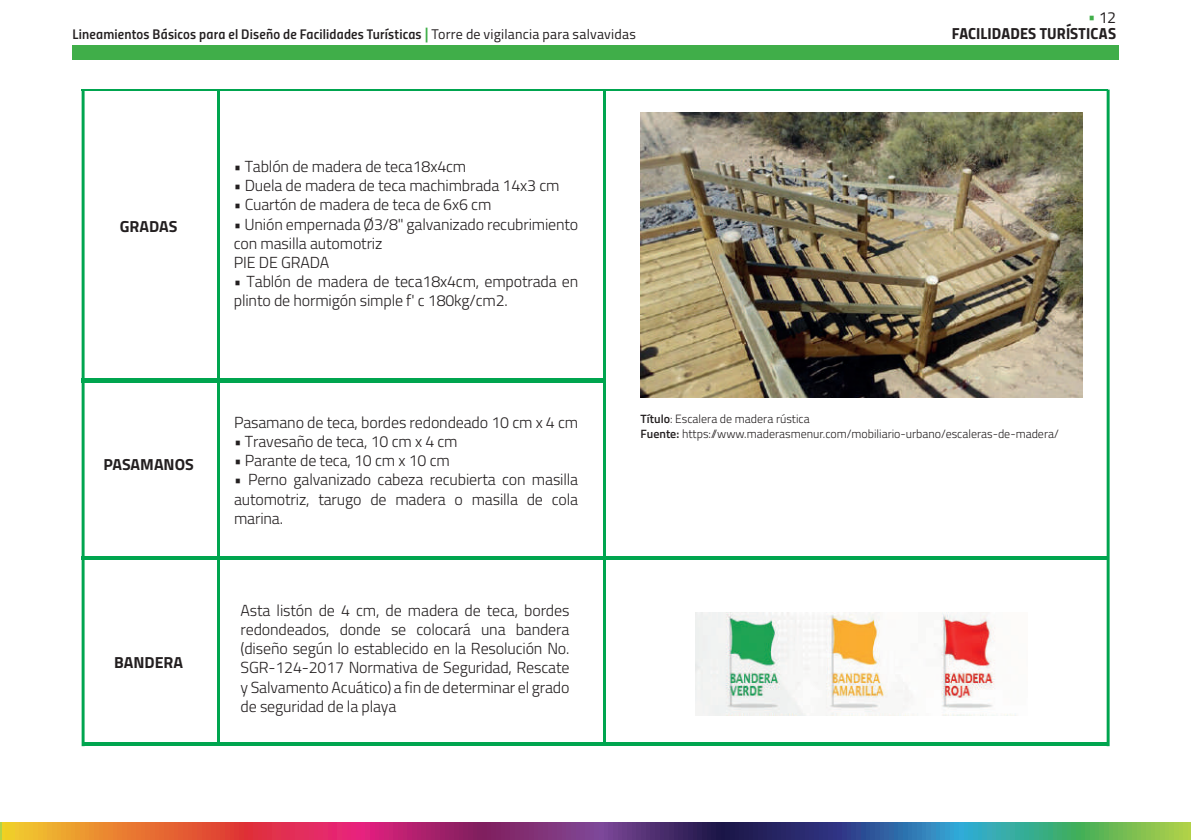
<style>
.page{position:relative;width:1191px;height:840px;background:#fff}
.page>*{position:absolute;margin:0;border:0;box-sizing:border-box;transform-origin:0 0}
.t1{font:300 16px/19.2px "Titillium";letter-spacing:-.01em;color:#231f20}
.t2{font:700 16px "Titillium";color:#231f20}
.t3{font:16px "Titillium Bold Upright";letter-spacing:.01em;color:#231f20}
.t4{font:16px "Titillium Regular Upright";color:#231f20}
.t5{font:14px "Titillium Semibold Upright";letter-spacing:.01em;color:#231f20}
.t6{font:300 12px/14px "Titillium";color:#231f20}
.s1{color:#40ae49}
.s2{font-size:16px;color:#40ae49}
.s3{font-family:"Titillium"}
.s4{font-weight:600}
</style>
<div class="page">
<div style="left:72px;top:45px;width:1047px;height:14px;background:#40ae49"></div>
<svg style="left:2px;top:822px;width:1189px;height:17px"></svg>
<svg style="left:0;top:822px;width:2px;height:17px"></svg>
<hr style="left:1106px;top:89px;width:3px;height:656px;background:#00a54f">
<hr style="left:82px;top:89px;width:3px;height:656px;background:#00a54f">
<hr style="left:81px;top:89px;width:1027px;height:2px;background:#00a54f">
<hr style="left:217px;top:89px;width:3px;height:656px;background:#00a54f">
<hr style="left:603px;top:89px;width:3px;height:656px;background:#00a54f">
<hr style="left:82px;top:742px;width:1026px;height:3px;background:#00a54f">
<hr style="left:81px;top:378px;width:524px;height:4px;background:#00a54f">
<svg style="left:81px;top:555px;width:1026px;height:4px;fill:#00a54f"></svg>
<img style="left:695px;top:612px;width:321px;height:103px">
<img style="left:640px;top:112px;width:442px;height:285px">
<p class="t4" style="left:1088px;top:5px;width:29px"><span class="s1">•</span> 12</p>
<p class="t5" style="left:73px;top:23px;width:565px">Lineamientos Básicos para el Diseño de Facilidades Turísticas <span class="s2">|</span> <span class="s3">Torre de vigilancia para salvavidas</span></p>
<p class="t3" style="left:952px;top:20px;width:166px">FACILIDADES TURÍSTICAS</p>
<p class="t2" style="left:120px;top:214px;width:59px">GRADAS</p>
<p class="t1" style="left:234px;top:156px;width:234px">• Tablón de madera de teca18x4cm</p>
<p class="t1" style="left:234px;top:175px;width:327px">• Duela de madera de teca machimbrada 14x3 cm</p>
<p class="t1" style="left:234px;top:194px;width:259px">• Cuartón de madera de teca de 6x6 cm</p>
<p class="t1" style="left:234px;top:213px;width:346px">• Unión empernada Ø3/8" galvanizado recubrimiento con masilla automotriz<br>PIE DE GRADA</p>
<p class="t1" style="left:234px;top:271px;width:346px">• Tablón de madera de teca18x4cm, empotrada en plinto de hormigón simple f' c 180kg/cm2.</p>
<p class="t2" style="left:103px;top:451px;width:92px">PASAMANOS</p>
<p class="t2" style="left:114px;top:650px;width:70px">BANDERA</p>
<p class="t1" style="left:234px;top:411px;width:346px">Pasamano de teca, bordes redondeado 10 cm x 4 cm</p>
<p class="t1" style="left:234px;top:431px;width:225px">• Travesaño de teca, 10 cm x 4 cm</p>
<p class="t1" style="left:234px;top:450px;width:217px">• Parante de teca, 10 cm x 10 cm</p>
<p class="t1" style="left:234px;top:469px;width:346px;text-align:justify">• Perno galvanizado cabeza recubierta con masilla automotriz, tarugo de madera o masilla de cola marina.</p>
<p class="t1" style="left:240px;top:599px;width:330px;text-align:justify">Asta listón de 4 cm, de madera de teca, bordes redondeados, donde se colocará una bandera (diseño según lo establecido en la Resolución No.<br>SGR-124-2017 Normativa de Seguridad, Rescate y Salvamento Acuático) a fin de determinar el grado de seguridad de la playa</p>
<p class="t6" style="left:640px;top:411px;width:420px"><span class="s4">Título</span>: Escalera de madera rústica<br><span class="s4">Fuente:</span> https://www.maderasmenur.com/mobiliario-urbano/escaleras-de-madera/</p>
</div>
